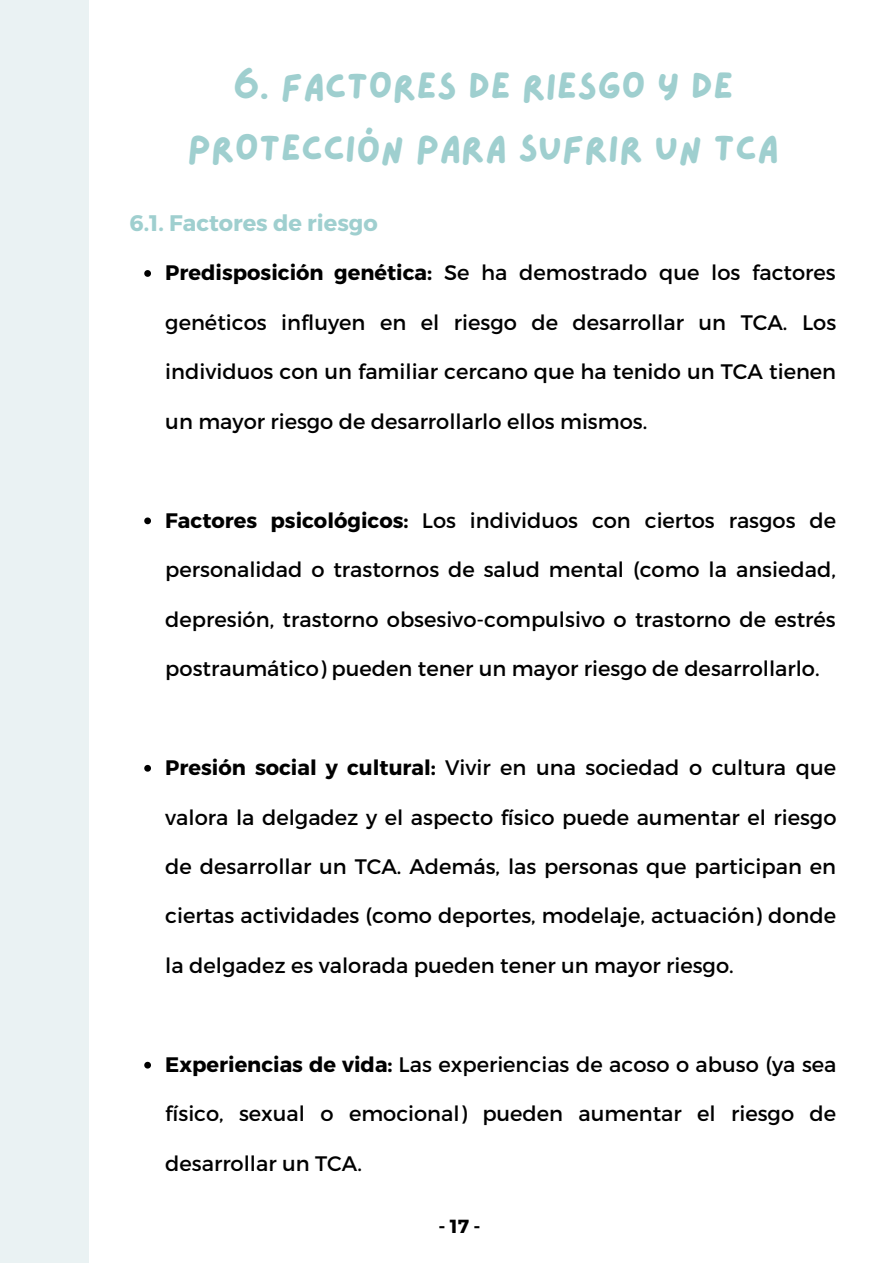
<style>
.page{position:relative;width:893px;height:1264px;background:#fff}
.page>*{position:absolute;margin:0;border:0;box-sizing:border-box;transform-origin:0 0}
.t1{font:37.5px/61.8px "Lazydog";color:#9fcfcf;text-align:center}
.t2{font:700 22.5px "Montserrat";color:#9fcfcf}
.t3{font:21px "Montserrat";color:#000}
.t4{font:700 18.9px "Montserrat";color:#000}
.s1{font-weight:700}
</style>
<div class="page">
<div style="left:0;top:0;width:89px;height:1262px;background:#eaf2f3"></div>
<svg style="left:144px;top:270px;width:7px;height:7px"></svg>
<svg style="left:144px;top:517px;width:7px;height:7px"></svg>
<svg style="left:144px;top:765px;width:7px;height:6px"></svg>
<svg style="left:144px;top:1061px;width:7px;height:7px"></svg>
<h1 class="t1" style="left:187px;top:57px;width:593px">6. FACTORES DE RIESGO Y DE<br>PROTECCIÓN PARA SUFRIR UN TCA</h1>
<p class="t2" style="left:130px;top:208px;width:249px">6.1. Factores de riesgo</p>
<p class="t3" style="left:165px;top:259px;width:671px"><span class="s1">Predisposición genética:</span> Se ha demostrado que los factores</p>
<p class="t3" style="left:165px;top:308px;width:672px">genéticos influyen en el riesgo de desarrollar un TCA. Los</p>
<p class="t3" style="left:165px;top:358px;width:672px">individuos con un familiar cercano que ha tenido un TCA tienen</p>
<p class="t3" style="left:165px;top:407px;width:483px">un mayor riesgo de desarrollarlo ellos mismos.</p>
<p class="t3" style="left:165px;top:506px;width:672px"><span class="s1">Factores psicológicos:</span> Los individuos con ciertos rasgos de</p>
<p class="t3" style="left:165px;top:556px;width:672px">personalidad o trastornos de salud mental (como la ansiedad,</p>
<p class="t3" style="left:165px;top:605px;width:671px">depresión, trastorno obsesivo-compulsivo o trastorno de estrés</p>
<p class="t3" style="left:165px;top:655px;width:655px">postraumático) pueden tener un mayor riesgo de desarrollarlo.</p>
<p class="t3" style="left:165px;top:754px;width:672px"><span class="s1">Presión social y cultural:</span> Vivir en una sociedad o cultura que</p>
<p class="t3" style="left:165px;top:803px;width:672px">valora la delgadez y el aspecto físico puede aumentar el riesgo</p>
<p class="t3" style="left:165px;top:852px;width:672px">de desarrollar un TCA. Además, las personas que participan en</p>
<p class="t3" style="left:165px;top:902px;width:672px">ciertas actividades (como deportes, modelaje, actuación) donde</p>
<p class="t3" style="left:165px;top:951px;width:570px">la delgadez es valorada pueden tener un mayor riesgo.</p>
<p class="t3" style="left:165px;top:1050px;width:672px"><span class="s1">Experiencias de vida:</span> Las experiencias de acoso o abuso (ya sea</p>
<p class="t3" style="left:165px;top:1100px;width:672px">físico, sexual o emocional) pueden aumentar el riesgo de</p>
<p class="t3" style="left:165px;top:1149px;width:198px">desarrollar un TCA.</p>
<p class="t4" style="left:438px;top:1214px;width:44px">-17-</p>
</div>
